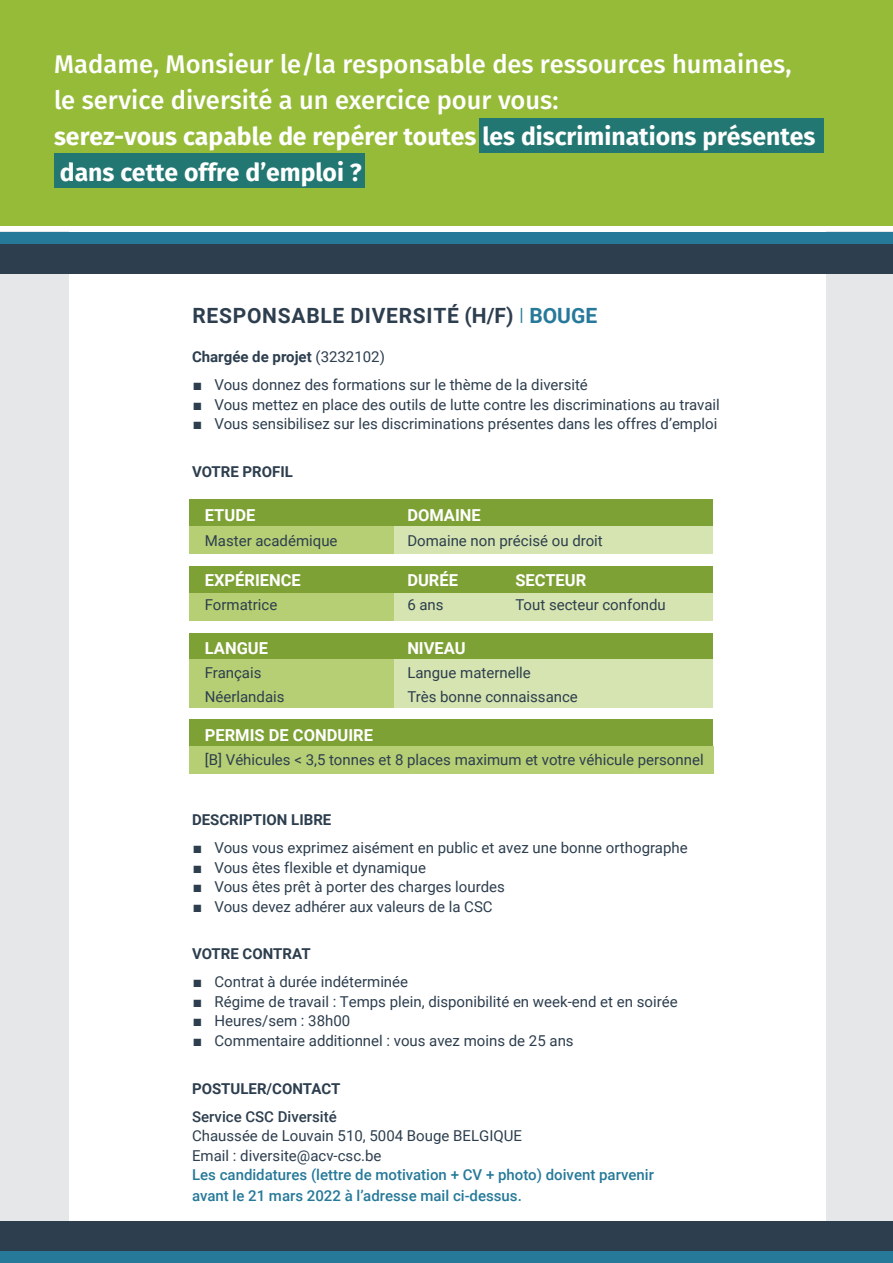
<style>
.page{position:relative;width:893px;height:1263px;background:#fff}
.page>*{position:absolute;margin:0;border:0;box-sizing:border-box;transform-origin:0 0}
.t1{font:500 25.5px "Fira Sans";color:#fff}
.t2{font:700 24.75px "Fira Sans";color:#fff}
.t3{font:700 21px "Roboto";letter-spacing:.035em;color:#2d3e4e}
.t4{font:700 16.5px "Roboto";color:#fff}
.t5{font:15px "Roboto";color:#2d3e4e}
.t6{font:500 15px/21px "Roboto";color:#267999}
.t7{font:700 15px "Roboto";color:#2d3e4e}
.t8{font:500 15px "Roboto";color:#2d3e4e}
.s1{font-weight:300;color:#267999}
.s2{color:#267999}
.s3{font-weight:400}
</style>
<div class="page">
<div style="left:0;top:231px;width:68px;height:996px;background:#e6e7e9"></div>
<div style="left:826px;top:231px;width:67px;height:996px;background:#e6e7e9"></div>
<div style="left:0;top:0;width:893px;height:225px;background:#96bb39"></div>
<div style="left:0;top:242px;width:893px;height:32px;background:#2d3e4e"></div>
<div style="left:0;top:1221px;width:893px;height:33px;background:#2d3e4e"></div>
<div style="left:0;top:232px;width:893px;height:12px;background:#267999"></div>
<div style="left:0;top:1251px;width:893px;height:12px;background:#267999"></div>
<div style="left:479px;top:118px;width:344px;height:35px;background:#237772"></div>
<div style="left:54px;top:153px;width:311px;height:35px;background:#237772"></div>
<div style="left:189px;top:499px;width:524px;height:28px;background:#7ea135"></div>
<div style="left:189px;top:526px;width:206px;height:27px;background:#b6cf74"></div>
<div style="left:394px;top:526px;width:319px;height:27px;background:#d5e4b0"></div>
<div style="left:189px;top:720px;width:524px;height:27px;background:#7ea135"></div>
<div style="left:189px;top:746px;width:524px;height:27px;background:#b6cf74"></div>
<div style="left:189px;top:567px;width:524px;height:27px;background:#7ea135"></div>
<div style="left:189px;top:593px;width:206px;height:27px;background:#b6cf74"></div>
<div style="left:394px;top:593px;width:319px;height:27px;background:#d5e4b0"></div>
<div style="left:189px;top:633px;width:524px;height:27px;background:#7ea135"></div>
<div style="left:189px;top:659px;width:206px;height:49px;background:#b6cf74"></div>
<div style="left:394px;top:659px;width:319px;height:49px;background:#d5e4b0"></div>
<p class="t1" style="left:54px;top:46px;width:739px">Madame, Monsieur le/la responsable des ressources humaines,</p>
<p class="t1" style="left:54px;top:82px;width:506px">le service diversité a un exercice pour vous:</p>
<p class="t2" style="left:54px;top:119px;width:763px">serez-vous capable de repérer toutes les discriminations présentes</p>
<p class="t2" style="left:60px;top:155px;width:303px">dans cette offre d’emploi ?</p>
<p class="t3" style="left:192px;top:301px;width:406px">RESPONSABLE DIVERSITÉ (H/F) <span class="s1">I</span> <span class="s2">BOUGE</span></p>
<p class="t7" style="left:192px;top:346px;width:194px">Chargée de projet <span class="s3">(3232102)</span></p>
<p class="t5" style="left:194px;top:374px;width:396px">■ Vous donnez des formations sur le thème de la diversité</p>
<p class="t5" style="left:194px;top:394px;width:528px">■ Vous mettez en place des outils de lutte contre les discriminations au travail</p>
<p class="t5" style="left:194px;top:413px;width:525px">■ Vous sensibilisez sur les discriminations présentes dans les offres d’emploi</p>
<p class="t7" style="left:192px;top:461px;width:102px">VOTRE PROFIL</p>
<p class="t4" style="left:205px;top:504px;width:52px">ETUDE</p>
<p class="t4" style="left:407px;top:504px;width:75px">DOMAINE</p>
<p class="t5" style="left:205px;top:530px;width:134px">Master académique</p>
<p class="t5" style="left:407px;top:530px;width:197px">Domaine non précisé ou droit</p>
<p class="t4" style="left:205px;top:569px;width:98px">EXPÉRIENCE</p>
<p class="t4" style="left:407px;top:569px;width:52px">DURÉE</p>
<p class="t4" style="left:515px;top:569px;width:72px">SECTEUR</p>
<p class="t5" style="left:205px;top:594px;width:74px">Formatrice</p>
<p class="t5" style="left:407px;top:594px;width:38px">6 ans</p>
<p class="t5" style="left:515px;top:594px;width:152px">Tout secteur confondu</p>
<p class="t4" style="left:205px;top:636px;width:65px">LANGUE</p>
<p class="t4" style="left:407px;top:636px;width:60px">NIVEAU</p>
<p class="t5" style="left:205px;top:662px;width:58px">Français</p>
<p class="t5" style="left:407px;top:662px;width:125px">Langue maternelle</p>
<p class="t5" style="left:205px;top:686px;width:81px">Néerlandais</p>
<p class="t5" style="left:407px;top:686px;width:172px">Très bonne connaissance</p>
<p class="t4" style="left:205px;top:723px;width:170px">PERMIS DE CONDUIRE</p>
<p class="t5" style="left:205px;top:749px;width:500px">[B] Véhicules &lt; 3,5 tonnes et 8 places maximum et votre véhicule personnel</p>
<p class="t7" style="left:192px;top:810px;width:141px">DESCRIPTION LIBRE</p>
<p class="t5" style="left:194px;top:838px;width:496px">■ Vous vous exprimez aisément en public et avez une bonne orthographe</p>
<p class="t5" style="left:194px;top:857px;width:234px">■ Vous êtes flexible et dynamique</p>
<p class="t5" style="left:194px;top:877px;width:313px">■ Vous êtes prêt à porter des charges lourdes</p>
<p class="t5" style="left:194px;top:896px;width:301px">■ Vous devez adhérer aux valeurs de la CSC</p>
<p class="t7" style="left:192px;top:944px;width:120px">VOTRE CONTRAT</p>
<p class="t5" style="left:194px;top:972px;width:216px">■ Contrat à durée indéterminée</p>
<p class="t5" style="left:194px;top:991px;width:486px">■ Régime de travail : Temps plein, disponibilité en week-end et en soirée</p>
<p class="t5" style="left:194px;top:1011px;width:158px">■ Heures/sem : 38h00</p>
<p class="t5" style="left:194px;top:1030px;width:382px">■ Commentaire additionnel : vous avez moins de 25 ans</p>
<p class="t7" style="left:192px;top:1078px;width:150px">POSTULER/CONTACT</p>
<p class="t8" style="left:192px;top:1106px;width:146px">Service CSC Diversité</p>
<p class="t5" style="left:192px;top:1125px;width:331px">Chaussée de Louvain 510, 5004 Bouge BELGIQUE</p>
<p class="t5" style="left:192px;top:1145px;width:191px">Email : diversite@acv-csc.be</p>
<p class="t6" style="left:192px;top:1163px;width:463px">Les candidatures (lettre de motivation + CV + photo) doivent parvenir avant le 21 mars 2022 à l’adresse mail ci-dessus.</p>
</div>
